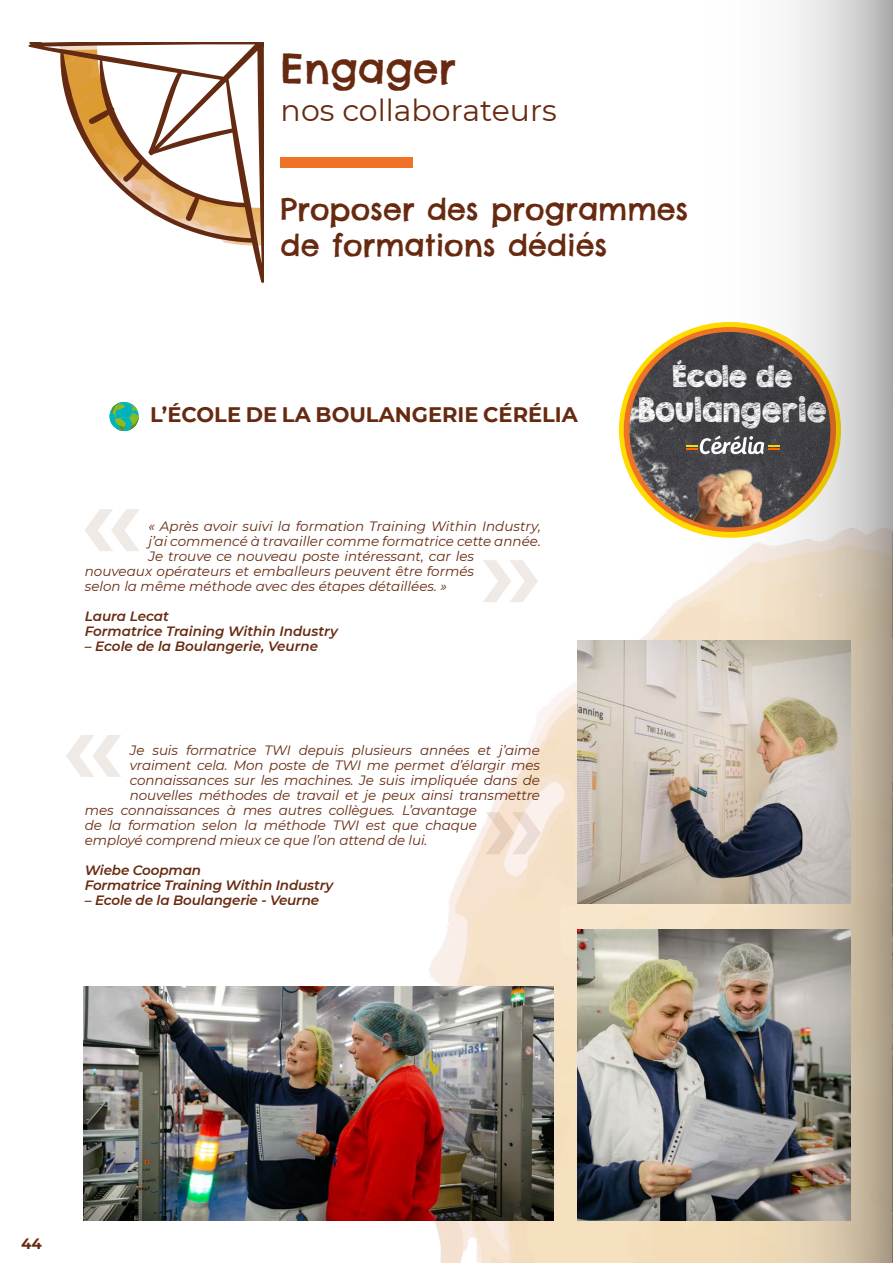
<style>
.page{position:relative;width:893px;height:1263px;background:#fff}
.page>*{position:absolute;margin:0;border:0;box-sizing:border-box;transform-origin:0 0}
.t1{font:40.5px "Chelsea Market";color:#672a10}
.t2{font:33px "KG Broken Vessels Sketch";color:#fff;scale:.94 1}
.t3{font:30px/36px "Chelsea Market";color:#672a10}
.t4{font:30px "Montserrat";color:#672a10}
.t5{font:28.5px "KG Broken Vessels Sketch";letter-spacing:-.01em;color:#fff}
.t6{font:700 21px "Montserrat";color:#672a10}
.t7{font:700 15px "Montserrat";color:#672a10}
.t8{font:italic 13.5px "Montserrat";letter-spacing:-.01em;color:#672a10}
.t9{font:italic 600 13.5px/15px "Montserrat";letter-spacing:-.01em;color:#672a10}
</style>
<div class="page">
<img style="left:377px;top:428px;width:276px;height:835px">
<img style="left:578px;top:640px;width:75px;height:263px">
<svg style="left:66px;top:735px;width:55px;height:42px"></svg>
<svg style="left:85px;top:509px;width:55px;height:42px"></svg>
<svg style="left:485px;top:812px;width:56px;height:42px;background:#f1dfd3"></svg>
<svg style="left:483px;top:560px;width:55px;height:42px"></svg>
<img style="left:83px;top:986px;width:471px;height:234px">
<img style="left:578px;top:929px;width:75px;height:291px">
<div style="left:281px;top:157px;width:132px;height:11px;background:#ee7326"></div>
<svg style="left:28px;top:43px;width:235px;height:240px"></svg>
<img style="left:629px;top:352px;width:24px;height:175px">
<img style="left:624px;top:374px;width:29px;height:151px">
<svg style="left:110px;top:402px;width:29px;height:29px"></svg>
<img style="left:653px;top:0;width:239px;height:1263px">
<svg style="left:892px;top:0;width:1px;height:1263px"></svg>
<h1 class="t1" style="left:281px;top:43px;width:177px">Engager</h1>
<h3 class="t4" style="left:281px;top:90px;width:278px">nos collaborateurs</h3>
<h3 class="t3" style="left:281px;top:191px;width:409px">Proposer des programmes de formations dédiés</h3>
<h3 class="t5" style="left:672px;top:360px;width:123px">École de</h3>
<h3 class="t6" style="left:150px;top:399px;width:429px">L’ÉCOLE DE LA BOULANGERIE CÉRÉLIA</h3>
<h2 class="t2" style="left:638px;top:390px;width:202px">Boulangerie</h2>
<p class="t8" style="left:148px;top:517px;width:394px">« Après avoir suivi la formation Training Within Industry,</p>
<p class="t8" style="left:148px;top:532px;width:394px">j’ai commencé à travailler comme formatrice cette année.</p>
<p class="t8" style="left:148px;top:547px;width:327px">Je trouve ce nouveau poste intéressant, car les</p>
<p class="t8" style="left:85px;top:562px;width:391px">nouveaux opérateurs et emballeurs peuvent être formés</p>
<p class="t8" style="left:85px;top:577px;width:364px">selon la même méthode avec des étapes détaillées. »</p>
<p class="t9" style="left:85px;top:608px;width:255px">Laura Lecat<br>Formatrice Training Within Industry</p>
<p class="t9" style="left:85px;top:638px;width:235px">– Ecole de la Boulangerie, Veurne</p>
<p class="t8" style="left:130px;top:741px;width:412px">Je suis formatrice TWI depuis plusieurs années et j’aime</p>
<p class="t8" style="left:130px;top:756px;width:412px">vraiment cela. Mon poste de TWI me permet d’élargir mes</p>
<p class="t8" style="left:130px;top:771px;width:412px">connaissances sur les machines. Je suis impliquée dans de</p>
<p class="t8" style="left:130px;top:786px;width:412px">nouvelles méthodes de travail et je peux ainsi transmettre</p>
<p class="t8" style="left:85px;top:801px;width:394px">mes connaissances à mes autres collègues. L’avantage</p>
<p class="t8" style="left:85px;top:816px;width:394px">de la formation selon la méthode TWI est que chaque</p>
<p class="t8" style="left:85px;top:831px;width:344px">employé comprend mieux ce que l’on attend de lui.</p>
<p class="t9" style="left:85px;top:862px;width:250px">Wiebe Coopman<br>Formatrice Training Within Industry</p>
<p class="t9" style="left:85px;top:892px;width:236px">– Ecole de la Boulangerie - Veurne</p>
<p class="t7" style="left:21px;top:1233px;width:22px">44</p>
</div>
